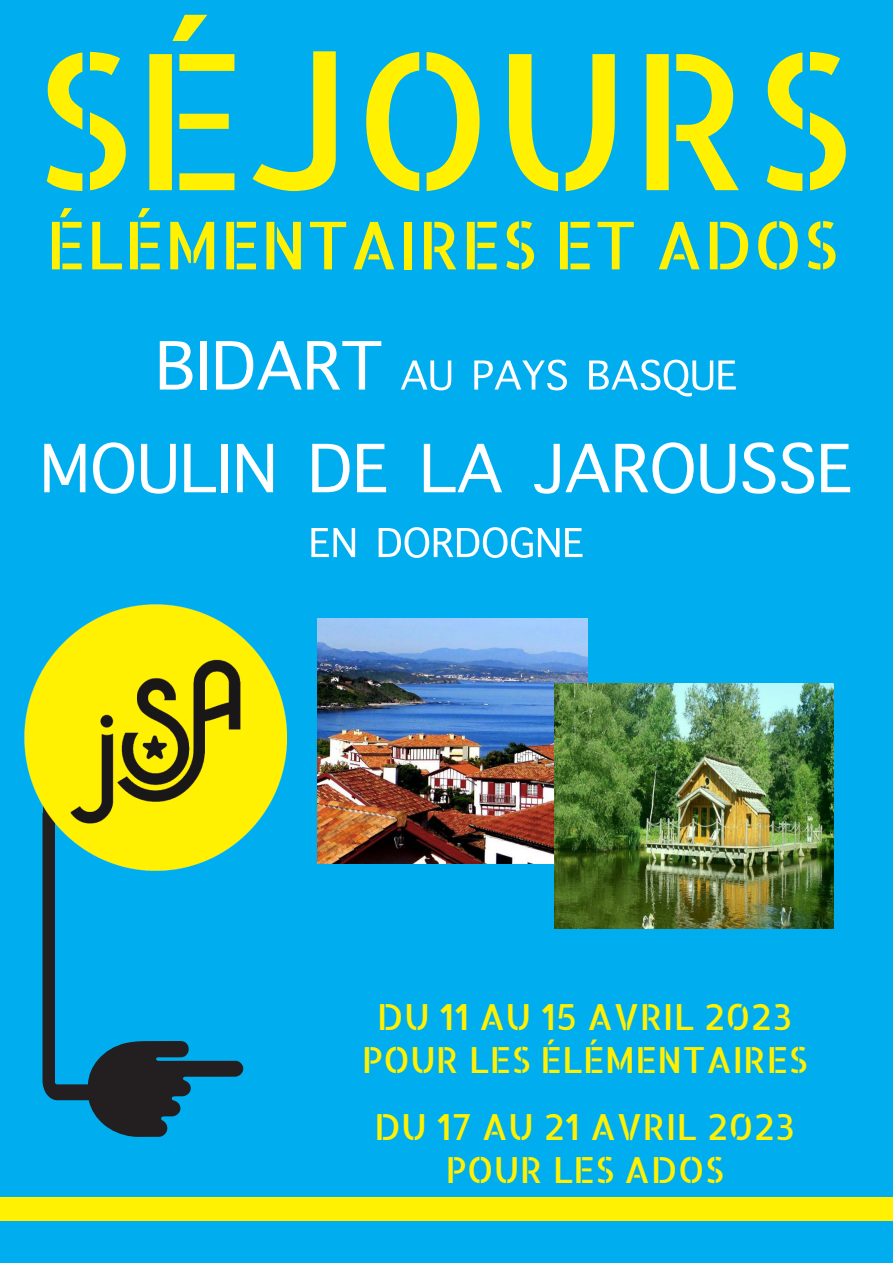
<style>
.page{position:relative;width:893px;height:1263px;background:#00aeef}
.page>*{position:absolute;margin:0;border:0;box-sizing:border-box;transform-origin:0 0}
.t1{font:189px "Allerta Stencil";color:#fff101}
.t2{font:66px "Allerta Stencil";color:#fff101}
.t3{font:36px "Allerta Stencil";color:#fff101}
</style>
<div class="page">
<img style="left:317px;top:619px;width:270px;height:244px">
<svg style="left:43px;top:870px;width:201px;height:267px"></svg>
<img style="left:24px;top:604px;width:262px;height:266px">
<div style="left:0;top:1197px;width:893px;height:23px;background:#fff101"></div>
<img style="left:555px;top:684px;width:278px;height:244px">
<p class="t1" style="left:32px;top:-5px;width:821px">SÉJOURS</p>
<p class="t2" style="left:46px;top:201px;width:793px">ÉLÉMENTAIRES ET ADOS</p>
<p class="t3" style="left:377px;top:993px;width:417px">DU 11 AU 15 AVRIL 2023</p>
<p class="t3" style="left:362px;top:1036px;width:447px">POUR LES ÉLÉMENTAIRES</p>
<p class="t3" style="left:374px;top:1103px;width:423px">DU 17 AU 21 AVRIL 2023</p>
<p class="t3" style="left:446px;top:1146px;width:280px">POUR LES ADOS</p>
</div>
